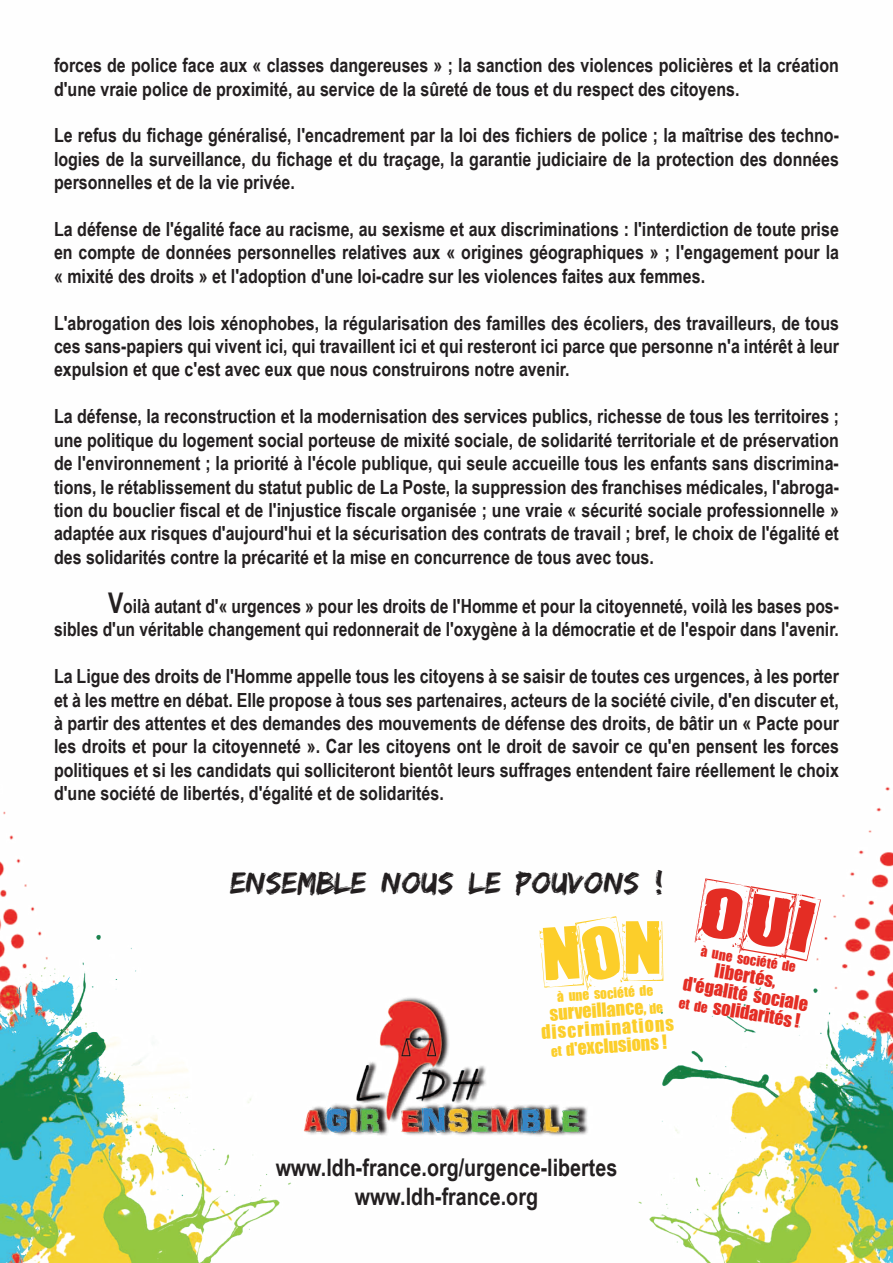
<style>
.page{position:relative;width:893px;height:1263px;background:#fff}
.page>*{position:absolute;margin:0;border:0;box-sizing:border-box;transform-origin:0 0}
.t1{font:27px "Edo";color:#231f20}
.t2{font:700 24px/28.8px "Arial Narrow";color:#231f20;text-align:center}
.t3{font:700 19.5px/23.4px "Arial Narrow";color:#231f20;text-align:justify}
.t4{font:18.15px/18.1px "Impact";color:#fcce2a;text-align:center}
.t5{font:18.15px/18.1px "Impact";color:#e42d24;text-align:center}
.t6{font:13.35px "Impact";color:#fcce2a}
.t7{font:13.35px "Impact";color:#e42d24}
.s1{font-size:28.5px}
.s2{font-size:13.35px}
.s3{font-size:16.95px}
.s4{font-size:16.35px}
</style>
<div class="page">
<img style="left:0;top:786px;width:893px;height:477px">
<svg style="left:539px;top:916px;width:124px;height:74px"></svg>
<svg style="left:695px;top:878px;width:126px;height:83px"></svg>
<p class="t3" style="left:54px;top:53px;width:786px">forces de police face aux « classes dangereuses » ; la sanction des violences policières et la création d'une vraie police de proximité, au service de la sûreté de tous et du respect des citoyens.</p>
<p class="t3" style="left:54px;top:123px;width:786px">Le refus du fichage généralisé, l'encadrement par la loi des fichiers de police ; la maîtrise des techno&shy;logies de la surveillance, du fichage et du traçage, la garantie judiciaire de la protection des données personnelles et de la vie privée.</p>
<p class="t3" style="left:54px;top:217px;width:786px">La défense de l'égalité face au racisme, au sexisme et aux discriminations : l'interdiction de toute prise en compte de données personnelles relatives aux « origines géographiques » ; l'engagement pour la « mixité des droits » et l'adoption d'une loi-cadre sur les violences faites aux femmes.</p>
<p class="t3" style="left:54px;top:310px;width:786px">L'abrogation des lois xénophobes, la régularisation des familles des écoliers, des travailleurs, de tous ces sans-papiers qui vivent ici, qui travaillent ici et qui resteront ici parce que personne n'a intérêt à leur expulsion et que c'est avec eux que nous construirons notre avenir.</p>
<p class="t3" style="left:54px;top:404px;width:786px">La défense, la reconstruction et la modernisation des services publics, richesse de tous les territoires ; une politique du logement social porteuse de mixité sociale, de solidarité territoriale et de préservation de l'environnement ; la priorité à l'école publique, qui seule accueille tous les enfants sans discrimina&shy;tions, le rétablissement du statut public de La Poste, la suppression des franchises médicales, l'abroga&shy;tion du bouclier fiscal et de l'injustice fiscale organisée ; une vraie « sécurité sociale professionnelle » adaptée aux risques d'aujourd'hui et la sécurisation des contrats de travail ; bref, le choix de l'égalité et des solidarités contre la précarité et la mise en concurrence de tous avec tous.</p>
<p class="t3" style="left:54px;top:593px;width:786px;text-align:right"><span class="s1">V</span>oilà autant d'« urgences » pour les droits de l'Homme et pour la citoyenneté, voilà les bases pos-<br>sibles d'un véritable changement qui redonnerait de l'oxygène à la démocratie et de l'espoir dans l'avenir.</p>
<p class="t3" style="left:54px;top:664px;width:786px">La Ligue des droits de l'Homme appelle tous les citoyens à se saisir de toutes ces urgences, à les porter et à les mettre en débat. Elle propose à tous ses partenaires, acteurs de la société civile, d'en discuter et, à partir des attentes et des demandes des mouvements de défense des droits, de bâtir un « Pacte pour les droits et pour la citoyenneté ». Car les citoyens ont le droit de savoir ce qu'en pensent les forces politiques et si les candidats qui solliciteront bientôt leurs suffrages entendent faire réellement le choix d'une société de libertés, d'égalité et de solidarités.</p>
<h1 class="t1" style="left:230px;top:869px;width:434px">ENSEMBLE, NOUS LE POUVONS !</h1>
<p class="t7" style="left:703px;top:941px;width:98px;rotate:10deg">à une société de</p>
<p class="t5" style="left:687px;top:955px;width:129px;rotate:10deg">libertés, d'égalité sociale <span class="s2">et de</span> solidarités !</p>
<p class="t6" style="left:557px;top:986px;width:98px;rotate:-4deg">à une société de</p>
<p class="t4" style="left:539px;top:1005px;width:134px;rotate:-4deg">surveillance<span class="s3">,</span> <span class="s2">de </span>discriminations <span class="s2">et</span> <span class="s4">d'</span>exclusions !</p>
<p class="t2" style="left:276px;top:1152px;width:343px">www.ldh-france.org/urgence-libertes www.ldh-france.org</p>
</div>
